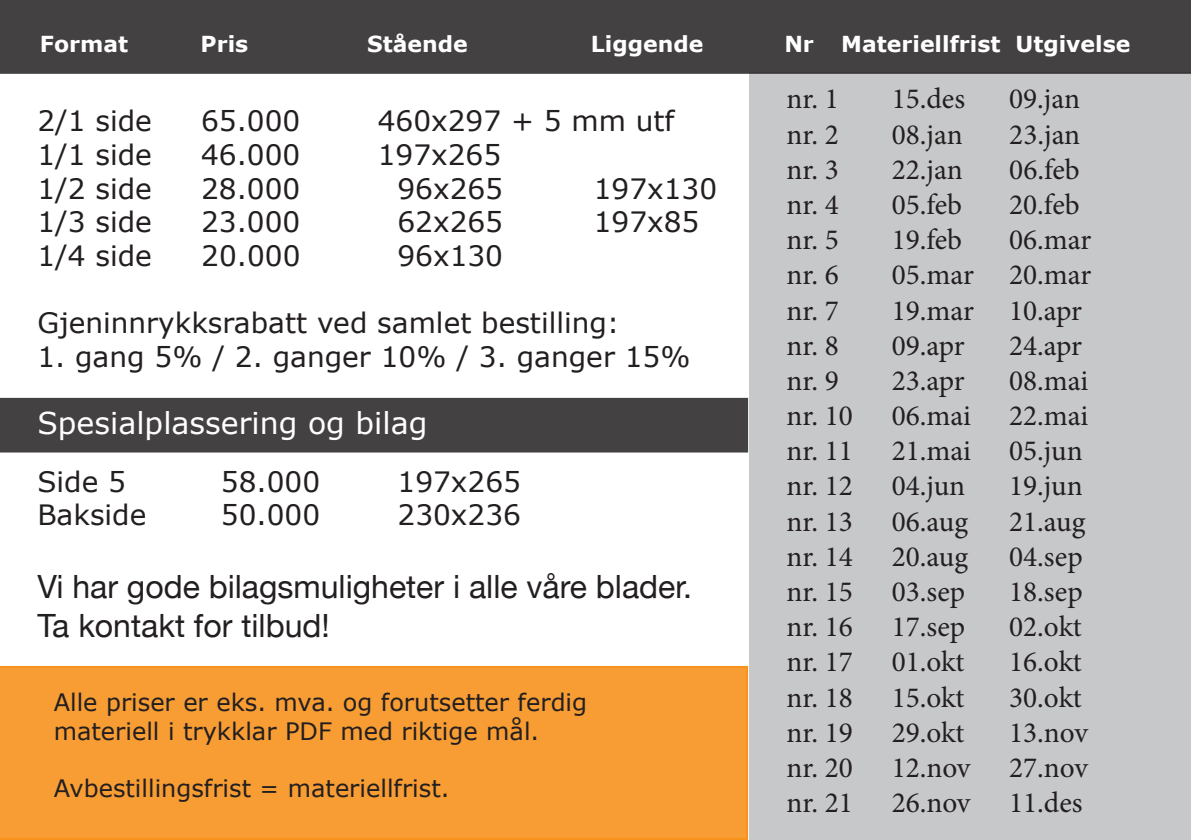
<style>
.page{position:relative;width:1191px;height:840px;background:#fff}
.page>*{position:absolute;margin:0;border:0;box-sizing:border-box;transform-origin:0 0}
.t1{font:32px "Helvetica Neue";color:#231f20}
.t2{font:30px "Verdana";color:#fff}
.t3{font:29.2px "Minion Pro";color:#231f20}
.t4{font:28px "Verdana";color:#231f20}
.t5{font:24px "Verdana";color:#231f20}
.t6{font:700 22px "Verdana";color:#fff}
</style>
<div class="page">
<div style="left:749px;top:72px;width:442px;height:767px;background:#c7c8ca"></div>
<div style="left:0;top:665px;width:748px;height:174px;background:#f89d33"></div>
<div style="left:0;top:0;width:1191px;height:74px;background:#444142"></div>
<div style="left:1px;top:398px;width:746px;height:53px;background:#444142"></div>
<div style="left:0;top:397px;width:748px;height:55px;border:2px solid #231f20"></div>
<p class="t6" style="left:40px;top:29px;width:90px">Format</p>
<p class="t6" style="left:201px;top:29px;width:49px">Pris</p>
<p class="t6" style="left:367px;top:29px;width:102px">Stående</p>
<p class="t6" style="left:591px;top:29px;width:114px">Liggende</p>
<p class="t6" style="left:784px;top:29px;width:347px">Nr Materiellfrist Utgivelse</p>
<p class="t4" style="left:37px;top:102px;width:116px">2/1 side</p>
<p class="t4" style="left:201px;top:102px;width:101px">65.000</p>
<p class="t4" style="left:378px;top:102px;width:298px">460x297 + 5 mm utf</p>
<p class="t4" style="left:37px;top:135px;width:116px">1/1 side</p>
<p class="t4" style="left:201px;top:135px;width:101px">46.000</p>
<p class="t4" style="left:378px;top:135px;width:125px">197x265</p>
<p class="t4" style="left:37px;top:169px;width:116px">1/2 side</p>
<p class="t4" style="left:201px;top:169px;width:101px">28.000</p>
<p class="t4" style="left:397px;top:169px;width:107px">96x265</p>
<p class="t4" style="left:594px;top:169px;width:125px">197x130</p>
<p class="t4" style="left:37px;top:202px;width:116px">1/3 side</p>
<p class="t4" style="left:201px;top:202px;width:101px">23.000</p>
<p class="t4" style="left:397px;top:202px;width:107px">62x265</p>
<p class="t4" style="left:594px;top:202px;width:107px">197x85</p>
<p class="t4" style="left:37px;top:236px;width:116px">1/4 side</p>
<p class="t4" style="left:201px;top:236px;width:101px">20.000</p>
<p class="t4" style="left:397px;top:236px;width:107px">96x130</p>
<p class="t4" style="left:37px;top:303px;width:584px">Gjeninnrykksrabatt ved samlet bestilling:</p>
<p class="t4" style="left:37px;top:337px;width:655px">1. gang 5% / 2. ganger 10% / 3. ganger 15%</p>
<p class="t2" style="left:37px;top:402px;width:391px">Spesialplassering og bilag</p>
<p class="t4" style="left:37px;top:462px;width:90px">Side 5</p>
<p class="t4" style="left:221px;top:462px;width:101px">58.000</p>
<p class="t4" style="left:397px;top:462px;width:125px">197x265</p>
<p class="t4" style="left:37px;top:495px;width:111px">Bakside</p>
<p class="t4" style="left:221px;top:495px;width:101px">50.000</p>
<p class="t4" style="left:397px;top:495px;width:125px">230x236</p>
<p class="t1" style="left:37px;top:567px;width:656px">Vi har gode bilagsmuligheter i alle våre blader.</p>
<p class="t1" style="left:37px;top:605px;width:294px">Ta kontakt for tilbud!</p>
<p class="t5" style="left:54px;top:685px;width:535px">Alle priser er eks. mva. og forutsetter ferdig</p>
<p class="t5" style="left:54px;top:714px;width:487px">materiell i trykklar PDF med riktige mål.</p>
<p class="t5" style="left:54px;top:771px;width:397px">Avbestillingsfrist = materiellfrist.</p>
<p class="t3" style="left:786px;top:79px;width:54px">nr. 1</p>
<p class="t3" style="left:891px;top:79px;width:75px">15.des</p>
<p class="t3" style="left:1009px;top:79px;width:72px">09.jan</p>
<p class="t3" style="left:786px;top:115px;width:54px">nr. 2</p>
<p class="t3" style="left:891px;top:115px;width:72px">08.jan</p>
<p class="t3" style="left:1009px;top:115px;width:72px">23.jan</p>
<p class="t3" style="left:786px;top:150px;width:54px">nr. 3</p>
<p class="t3" style="left:891px;top:150px;width:72px">22.jan</p>
<p class="t3" style="left:1009px;top:150px;width:72px">06.feb</p>
<p class="t3" style="left:786px;top:185px;width:54px">nr. 4</p>
<p class="t3" style="left:891px;top:185px;width:72px">05.feb</p>
<p class="t3" style="left:1009px;top:185px;width:72px">20.feb</p>
<p class="t3" style="left:786px;top:220px;width:54px">nr. 5</p>
<p class="t3" style="left:891px;top:220px;width:72px">19.feb</p>
<p class="t3" style="left:1009px;top:220px;width:84px">06.mar</p>
<p class="t3" style="left:786px;top:255px;width:54px">nr. 6</p>
<p class="t3" style="left:891px;top:255px;width:201px">05.mar 20.mar</p>
<p class="t3" style="left:786px;top:290px;width:54px">nr. 7</p>
<p class="t3" style="left:891px;top:290px;width:192px">19.mar 10.apr</p>
<p class="t3" style="left:786px;top:325px;width:54px">nr. 8</p>
<p class="t3" style="left:891px;top:325px;width:74px">09.apr</p>
<p class="t3" style="left:1009px;top:325px;width:74px">24.apr</p>
<p class="t3" style="left:786px;top:361px;width:54px">nr. 9</p>
<p class="t3" style="left:891px;top:361px;width:74px">23.apr</p>
<p class="t3" style="left:1009px;top:361px;width:81px">08.mai</p>
<p class="t3" style="left:786px;top:396px;width:68px">nr. 10</p>
<p class="t3" style="left:891px;top:396px;width:81px">06.mai</p>
<p class="t3" style="left:1009px;top:396px;width:81px">22.mai</p>
<p class="t3" style="left:786px;top:431px;width:68px">nr. 11</p>
<p class="t3" style="left:891px;top:431px;width:81px">21.mai</p>
<p class="t3" style="left:1009px;top:431px;width:75px">05.jun</p>
<p class="t3" style="left:786px;top:466px;width:68px">nr. 12</p>
<p class="t3" style="left:891px;top:466px;width:75px">04.jun</p>
<p class="t3" style="left:1009px;top:466px;width:75px">19.jun</p>
<p class="t3" style="left:786px;top:501px;width:68px">nr. 13</p>
<p class="t3" style="left:891px;top:501px;width:78px">06.aug</p>
<p class="t3" style="left:1009px;top:501px;width:78px">21.aug</p>
<p class="t3" style="left:786px;top:536px;width:68px">nr. 14</p>
<p class="t3" style="left:891px;top:536px;width:78px">20.aug</p>
<p class="t3" style="left:1009px;top:536px;width:75px">04.sep</p>
<p class="t3" style="left:786px;top:571px;width:68px">nr. 15</p>
<p class="t3" style="left:891px;top:571px;width:75px">03.sep</p>
<p class="t3" style="left:1009px;top:571px;width:75px">18.sep</p>
<p class="t3" style="left:786px;top:607px;width:68px">nr. 16</p>
<p class="t3" style="left:891px;top:607px;width:75px">17.sep</p>
<p class="t3" style="left:1009px;top:607px;width:74px">02.okt</p>
<p class="t3" style="left:786px;top:642px;width:68px">nr. 17</p>
<p class="t3" style="left:891px;top:642px;width:74px">01.okt</p>
<p class="t3" style="left:1009px;top:642px;width:74px">16.okt</p>
<p class="t3" style="left:786px;top:677px;width:68px">nr. 18</p>
<p class="t3" style="left:891px;top:677px;width:74px">15.okt</p>
<p class="t3" style="left:1009px;top:677px;width:74px">30.okt</p>
<p class="t3" style="left:786px;top:712px;width:68px">nr. 19</p>
<p class="t3" style="left:891px;top:712px;width:74px">29.okt</p>
<p class="t3" style="left:1009px;top:712px;width:80px">13.nov</p>
<p class="t3" style="left:786px;top:747px;width:68px">nr. 20</p>
<p class="t3" style="left:891px;top:747px;width:80px">12.nov</p>
<p class="t3" style="left:1009px;top:747px;width:80px">27.nov</p>
<p class="t3" style="left:786px;top:782px;width:68px">nr. 21</p>
<p class="t3" style="left:891px;top:782px;width:80px">26.nov</p>
<p class="t3" style="left:1009px;top:782px;width:75px">11.des</p>
</div>
